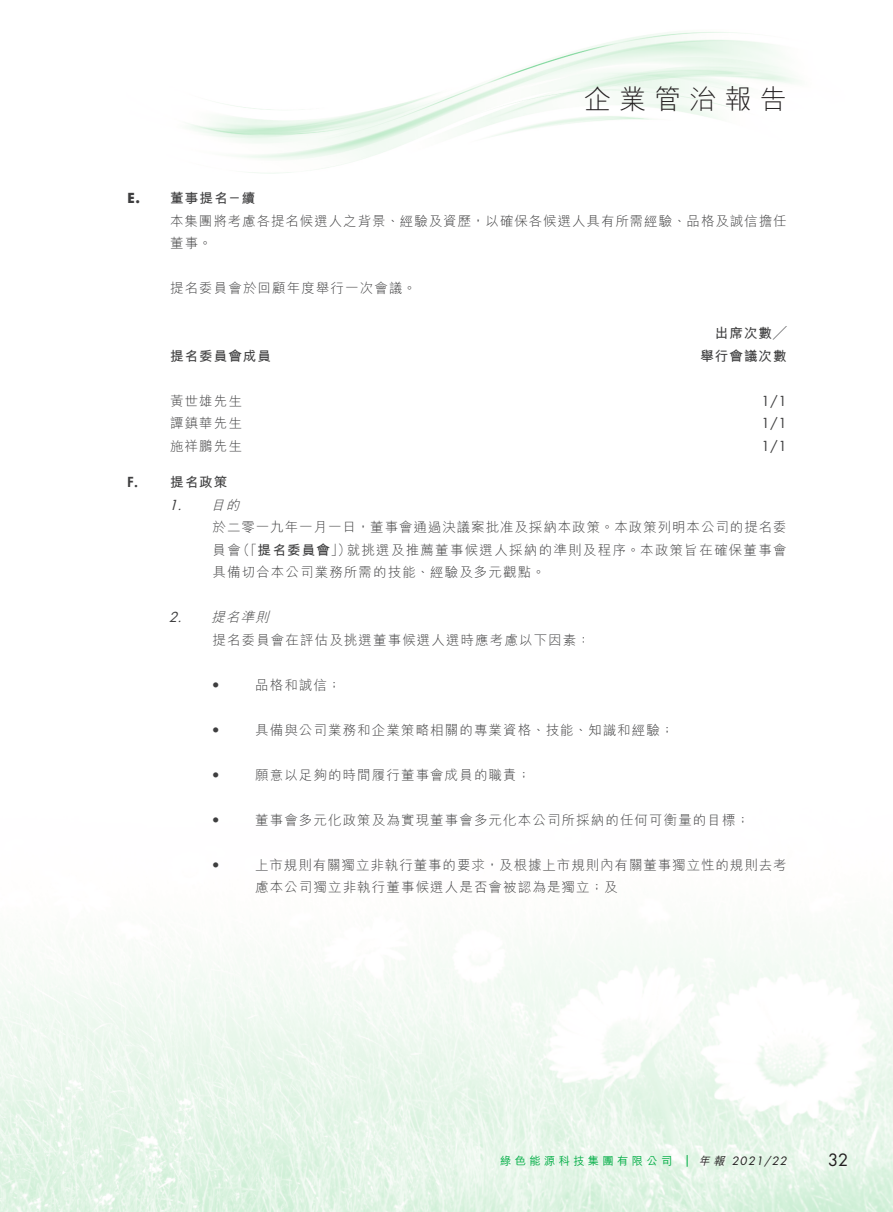
<style>
.page{position:relative;width:893px;height:1212px;background:#fff}
.page>*{position:absolute;margin:0;border:0;box-sizing:border-box;transform-origin:0 0}
.t1{font:300 27px "M Hei HK";letter-spacing:.3em;color:#231f20}
.t2{font:16.5px "Futura Std";color:#231f20}
._00_txt{font:300 13.5px/22.5px "M Hei HK";letter-spacing:.08em;color:#3e3e3f}
._50_Table_txt{font:700 13.5px "M Hei HK";letter-spacing:.08em;color:#3e3e3f}
._50_Table_txt-2{font:300 13.5px "M Hei HK";letter-spacing:.08em;color:#3e3e3f}
._00_txt-2{font:700 13.5px "M Hei HK";letter-spacing:.09em;color:#3e3e3f}
._50_Table_txt-3{font:13.5px "Futura Std";color:#3e3e3f}
._02_H2{font:700 13.5px "M Hei HK";color:#3e3e3f}
._03_H3{font:italic 300 13.5px "M Hei HK";color:#3e3e3f}
._00_txt-3{font:13.5px "Futura Std";color:#3e3e3f}
._03_H3-2{font:italic 13.5px "Futura Std";color:#3e3e3f}
._02_H2-2{font:700 13.5px "Futura Std";color:#3e3e3f}
._00_txt-4{font:800 13.5px "Futura Std";color:#3e3e3f}
.t3{font:500 11.25px "M Hei HK";letter-spacing:.3em;color:#00ad44}
.t4{font:italic 11.25px "Futura Std";letter-spacing:.1em;color:#231f20}
.s1{font-weight:300}
.s2{font-family:"M Hei HK";font-weight:500}
</style>
<div class="page">
<img style="left:0;top:945px;width:893px;height:267px">
<img style="left:190px;top:32px;width:606px;height:142px">
<svg style="left:687px;top:1155px;width:1px;height:12px"></svg>
<h1 class="t1" style="left:584px;top:80px;width:204px">企業管治報告</h1>
<p class="_02_H2-2" style="left:128px;top:189px;width:14px">.E</p>
<p class="_00_txt-4" style="left:128px;top:474px;width:12px">.F</p>
<p class="_02_H2" style="left:170px;top:189px;width:87px">董事提名－續</p>
<p class="_00_txt" style="left:170px;top:209px;width:618px">本集團將考慮各提名候選人之背景、經驗及資歷，以確保各候選人具有所需經驗、品格及誠信擔任董事。</p>
<p class="_00_txt" style="left:170px;top:277px;width:248px">提名委員會於回顧年度舉行一次會議。</p>
<p class="_50_Table_txt" style="left:170px;top:346px;width:102px">提名委員會成員</p>
<p class="_50_Table_txt-2" style="left:170px;top:391px;width:73px">黃世雄先生</p>
<p class="_50_Table_txt-2" style="left:170px;top:414px;width:73px">譚鎮華先生</p>
<p class="_50_Table_txt-2" style="left:170px;top:436px;width:73px">施祥鵬先生</p>
<p class="_00_txt-2" style="left:170px;top:472px;width:59px">提名政策</p>
<p class="_03_H3-2" style="left:169px;top:496px;width:19px">1.</p>
<p class="_03_H3" style="left:211px;top:495px;width:34px">目的</p>
<p class="_50_Table_txt" style="left:715px;top:324px;width:73px">出席次數╱</p>
<p class="_50_Table_txt" style="left:700px;top:346px;width:88px">舉行會議次數</p>
<p class="_50_Table_txt-3" style="left:761px;top:392px;width:27px">1/1</p>
<p class="_50_Table_txt-3" style="left:761px;top:415px;width:27px">1/1</p>
<p class="_50_Table_txt-3" style="left:761px;top:437px;width:27px">1/1</p>
<p class="_03_H3-2" style="left:169px;top:609px;width:19px">2.</p>
<p class="_00_txt" style="left:213px;top:515px;width:576px;text-align:right">於二零一九年一月一日，董事會通過決議案批准及採納本政策。本政策列明本公司的提名委就挑選及推薦董事候選人採納的準則及程序。本政策旨在確保董事會</p>
<p class="_00_txt-2" style="left:236px;top:540px;width:116px"><span class="s1">（「</span>提名委員會<span class="s1">」）</span></p>
<p class="_00_txt" style="left:213px;top:538px;width:334px">員會<br>具備切合本公司業務所需的技能、經驗及多元觀點。</p>
<p class="_03_H3" style="left:211px;top:608px;width:64px">提名準則</p>
<p class="_00_txt" style="left:213px;top:628px;width:379px">提名委員會在評估及挑選董事候選人選時應考慮以下因素：</p>
<p class="_00_txt" style="left:255px;top:673px;width:87px">品格和誠信;</p>
<p class="_00_txt-3" style="left:212px;top:676px;width:9px">•</p>
<p class="_00_txt-3" style="left:212px;top:721px;width:9px">•</p>
<p class="_00_txt" style="left:255px;top:718px;width:420px">具備與公司業務和企業策略相關的專業資格、技能、知識和經驗;</p>
<p class="_00_txt-3" style="left:212px;top:766px;width:9px">•</p>
<p class="_00_txt" style="left:255px;top:763px;width:277px">願意以足夠的時間履行董事會成員的職責;</p>
<p class="_00_txt-3" style="left:212px;top:811px;width:9px">•</p>
<p class="_00_txt" style="left:255px;top:808px;width:496px">董事會多元化政策及為實現董事會多元化本公司所採納的任何可衡量的目標;</p>
<p class="_00_txt-3" style="left:212px;top:856px;width:9px">•</p>
<p class="_00_txt" style="left:255px;top:853px;width:533px">上市規則有關獨立非執行董事的要求，及根據上市規則內有關董事獨立性的規則去考</p>
<p class="_00_txt" style="left:255px;top:875px;width:364px">慮本公司獨立非執行董事候選人是否會被認為是獨立；及</p>
<p class="t3" style="left:500px;top:1153px;width:174px">綠色能源科技集團有限公司</p>
<p class="t4" style="left:698px;top:1154px;width:90px"><span class="s2">年報</span> 2021/22</p>
<p class="t2" style="left:828px;top:1149px;width:22px">32</p>
</div>
